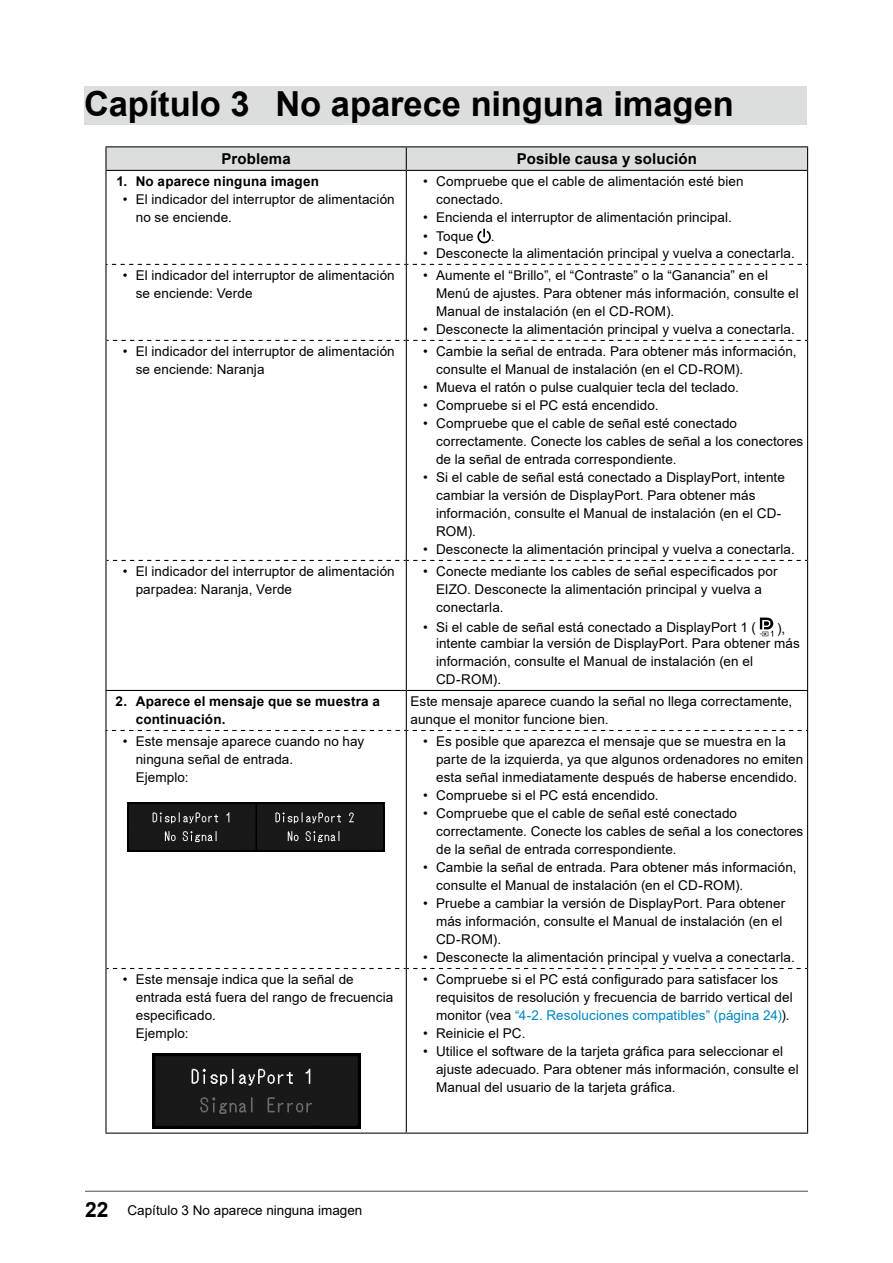
<style>
.page{position:relative;width:893px;height:1263px;background:#fff}
.page>*{position:absolute;margin:0;border:0;box-sizing:border-box;transform-origin:0 0}
.t1{font:700 34.5px "Arial";letter-spacing:-.005em;color:#000}
.t2{font:700 15px "Arial";letter-spacing:.01em;color:#000}
.t3{font:13.5px/18px "Arial";letter-spacing:.005em;color:#000}
.t4{font:700 13.5px/18px "Arial";letter-spacing:.015em;color:#000}
.s1{color:#0087c3}
.s2{font-weight:700;font-size:21px}
</style>
<div class="page">
<hr style="left:85px;top:1191px;width:723px;height:1px;background:#595757">
<div style="left:84px;top:86px;width:723px;height:39px;background:#dcdddd"></div>
<svg style="left:105px;top:264px;width:703px;height:1px"></svg>
<svg style="left:106px;top:340px;width:701px;height:1px"></svg>
<svg style="left:106px;top:560px;width:701px;height:1px"></svg>
<svg style="left:105px;top:730px;width:703px;height:1px"></svg>
<svg style="left:106px;top:968px;width:701px;height:1px"></svg>
<hr style="left:105px;top:690px;width:301px;height:1px;background:#000">
<hr style="left:406px;top:690px;width:402px;height:1px;background:#000">
<hr style="left:105px;top:146px;width:301px;height:1px;background:#000">
<hr style="left:406px;top:146px;width:402px;height:1px;background:#000">
<svg style="left:105px;top:147px;width:703px;height:23px"></svg>
<hr style="left:105px;top:170px;width:301px;height:1px;background:#000">
<hr style="left:406px;top:170px;width:402px;height:1px;background:#000">
<hr style="left:105px;top:171px;width:1px;height:93px;background:#000">
<hr style="left:406px;top:171px;width:1px;height:93px;background:#000">
<hr style="left:807px;top:171px;width:1px;height:93px;background:#000">
<hr style="left:105px;top:691px;width:1px;height:39px;background:#000">
<hr style="left:406px;top:691px;width:1px;height:39px;background:#000">
<hr style="left:807px;top:691px;width:1px;height:39px;background:#000">
<hr style="left:105px;top:1132px;width:301px;height:2px;background:#000">
<hr style="left:406px;top:1132px;width:402px;height:2px;background:#000">
<hr style="left:105px;top:265px;width:1px;height:75px;background:#000">
<hr style="left:406px;top:265px;width:1px;height:75px;background:#000">
<hr style="left:807px;top:265px;width:1px;height:75px;background:#000">
<hr style="left:105px;top:340px;width:1px;height:220px;background:#000">
<hr style="left:406px;top:340px;width:1px;height:220px;background:#000">
<hr style="left:807px;top:340px;width:1px;height:220px;background:#000">
<hr style="left:105px;top:560px;width:1px;height:130px;background:#000">
<hr style="left:406px;top:560px;width:1px;height:130px;background:#000">
<hr style="left:807px;top:560px;width:1px;height:130px;background:#000">
<hr style="left:105px;top:731px;width:1px;height:237px;background:#000">
<hr style="left:406px;top:731px;width:1px;height:237px;background:#000">
<hr style="left:807px;top:731px;width:1px;height:237px;background:#000">
<hr style="left:105px;top:968px;width:1px;height:164px;background:#000">
<hr style="left:406px;top:968px;width:1px;height:164px;background:#000">
<hr style="left:807px;top:968px;width:1px;height:164px;background:#000">
<svg style="left:477px;top:229px;width:14px;height:14px"></svg>
<svg style="left:760px;top:618px;width:13px;height:19px"></svg>
<img style="left:128px;top:803px;width:257px;height:49px">
<img style="left:152px;top:1053px;width:208px;height:76px">
<h1 class="t1" style="left:84px;top:79px;width:651px">Capítulo 3 No aparece ninguna imagen</h1>
<p class="t2" style="left:222px;top:148px;width:71px">Problema</p>
<p class="t2" style="left:517px;top:148px;width:181px">Posible causa y solución</p>
<p class="t4" style="left:116px;top:173px;width:204px">1. No aparece ninguna imagen</p>
<p class="t3" style="left:136px;top:190px;width:261px;text-indent:-13px">• El indicador del interruptor de alimentación no se enciende.</p>
<p class="t3" style="left:436px;top:172px;width:309px;text-indent:-13px">• Compruebe que el cable de alimentación esté bien conectado.</p>
<p class="t3" style="left:423px;top:208px;width:310px">• Encienda el interruptor de alimentación principal.</p>
<p class="t3" style="left:423px;top:227px;width:52px">• Toque</p>
<p class="t3" style="left:491px;top:227px;width:5px">.</p>
<p class="t3" style="left:423px;top:244px;width:373px">• Desconecte la alimentación principal y vuelva a conectarla.</p>
<p class="t3" style="left:136px;top:266px;width:261px;text-indent:-13px">• El indicador del interruptor de alimentación se enciende: Verde</p>
<p class="t3" style="left:436px;top:266px;width:364px;text-indent:-13px">• Aumente el “Brillo”, el “Contraste” o la “Ganancia” en el<br>Menú de ajustes. Para obtener más información, consulte el<br>Manual de instalación (en el CD-ROM).</p>
<p class="t3" style="left:423px;top:320px;width:373px">• Desconecte la alimentación principal y vuelva a conectarla.</p>
<p class="t3" style="left:136px;top:342px;width:261px;text-indent:-13px">• El indicador del interruptor de alimentación se enciende: Naranja</p>
<p class="t3" style="left:436px;top:342px;width:362px;text-indent:-13px">• Cambie la señal de entrada. Para obtener más información, consulte el Manual de instalación (en el CD-ROM).</p>
<p class="t3" style="left:423px;top:378px;width:317px">• Mueva el ratón o pulse cualquier tecla del teclado.</p>
<p class="t3" style="left:423px;top:396px;width:237px">• Compruebe si el PC está encendido.</p>
<p class="t3" style="left:436px;top:414px;width:369px;text-indent:-13px">• Compruebe que el cable de señal esté conectado correctamente. Conecte los cables de señal a los conectores de la señal de entrada correspondiente.</p>
<p class="t3" style="left:436px;top:468px;width:350px;text-indent:-13px">• Si el cable de señal está conectado a DisplayPort, intente cambiar la versión de DisplayPort. Para obtener más información, consulte el Manual de instalación (en el CD-ROM).</p>
<p class="t3" style="left:423px;top:540px;width:373px">• Desconecte la alimentación principal y vuelva a conectarla.</p>
<p class="t3" style="left:136px;top:562px;width:261px;text-indent:-13px">• El indicador del interruptor de alimentación parpadea: Naranja, Verde</p>
<p class="t3" style="left:436px;top:562px;width:343px;text-indent:-13px">• Conecte mediante los cables de señal especificados por<br>EIZO. Desconecte la alimentación principal y vuelva a conectarla.</p>
<p class="t3" style="left:423px;top:619px;width:334px">• Si el cable de señal está conectado a DisplayPort 1 (</p>
<p class="t3" style="left:436px;top:620px;width:365px;line-height:15.8px;text-indent:341px">), intente cambiar la versión de DisplayPort. Para obtener más</p>
<p class="t3" style="left:436px;top:652px;width:318px">información, consulte el Manual de instalación (en el<br>CD-ROM).</p>
<p class="t4" style="left:136px;top:693px;width:246px;text-indent:-20px">2. Aparece el mensaje que se muestra a continuación.</p>
<p class="t3" style="left:411px;top:692px;width:383px">Este mensaje aparece cuando la señal no llega correctamente, aunque el monitor funcione bien.</p>
<p class="t3" style="left:136px;top:732px;width:230px;text-indent:-13px">• Este mensaje aparece cuando no hay ninguna señal de entrada.<br>Ejemplo:</p>
<p class="t3" style="left:436px;top:732px;width:369px;text-indent:-13px">• Es posible que aparezca el mensaje que se muestra en la parte de la izquierda, ya que algunos ordenadores no emiten esta señal inmediatamente después de haberse encendido.</p>
<p class="t3" style="left:423px;top:786px;width:237px">• Compruebe si el PC está encendido.</p>
<p class="t3" style="left:436px;top:804px;width:369px;text-indent:-13px">• Compruebe que el cable de señal esté conectado correctamente. Conecte los cables de señal a los conectores de la señal de entrada correspondiente.</p>
<p class="t3" style="left:436px;top:858px;width:362px;text-indent:-13px">• Cambie la señal de entrada. Para obtener más información, consulte el Manual de instalación (en el CD-ROM).</p>
<p class="t3" style="left:436px;top:894px;width:351px;text-indent:-13px">• Pruebe a cambiar la versión de DisplayPort. Para obtener más información, consulte el Manual de instalación (en el<br>CD-ROM).</p>
<p class="t3" style="left:423px;top:948px;width:373px">• Desconecte la alimentación principal y vuelva a conectarla.</p>
<p class="t3" style="left:136px;top:970px;width:259px;text-indent:-13px">• Este mensaje indica que la señal de entrada está fuera del rango de frecuencia especificado.<br>Ejemplo:</p>
<p class="t3" style="left:436px;top:970px;width:358px;text-indent:-13px">• Compruebe si el PC está configurado para satisfacer los requisitos de resolución y frecuencia de barrido vertical del monitor (vea <span class="s1">“4-2. Resoluciones compatibles” (página 24)</span>).</p>
<p class="t3" style="left:423px;top:1024px;width:104px">• Reinicie el PC.</p>
<p class="t3" style="left:436px;top:1042px;width:364px;text-indent:-13px">• Utilice el software de la tarjeta gráfica para seleccionar el ajuste adecuado. Para obtener más información, consulte el<br>Manual del usuario de la tarjeta gráfica.</p>
<p class="t3" style="left:85px;top:1201px;width:279px"><span class="s2">22</span> Capítulo 3 No aparece ninguna imagen</p>
</div>
